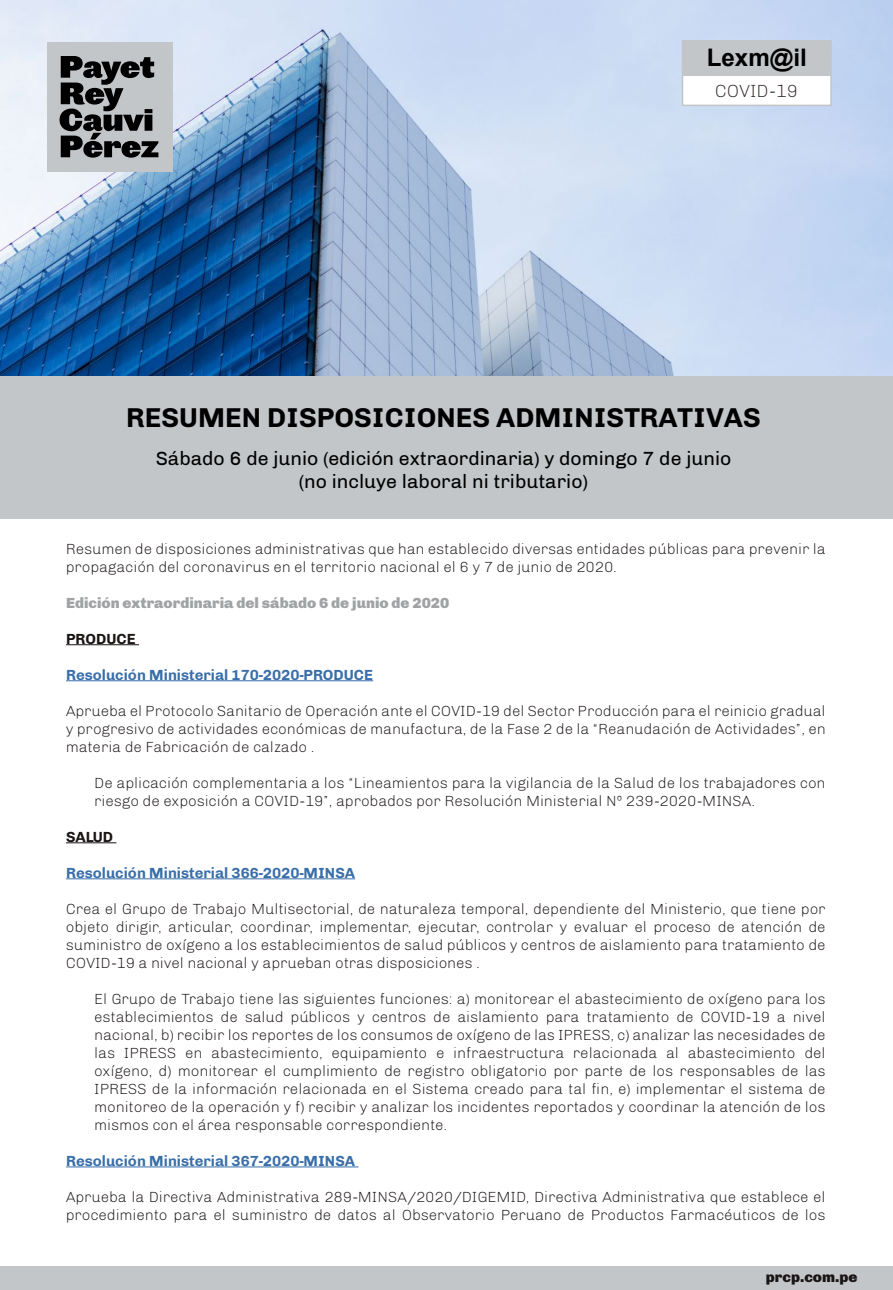
<style>
.page{position:relative;width:893px;height:1290px;background:#fff}
.page>*{position:absolute;margin:0;border:0;box-sizing:border-box;transform-origin:0 0}
.t1{font:700 27.9px "Chivo";color:#000}
.t2{font:700 24.15px "Arial";color:#000}
.t3{font:19.5px/23.4px "Chivo";color:#000;text-align:center}
.t4{font:300 18px "Chivo";color:#372d2d}
.t5{font:300 15px/18px "Chivo";color:#1a1414}
.t6{font:700 15px "Chivo";color:#386ea9}
.t7{font:900 15px "Chivo";color:#a0a3a4}
.t8{font:700 15px "Chivo";color:#1a1414}
.t9{font:900 15px "Chivo";color:#1a1414}
</style>
<div class="page">
<img style="left:0;top:0;width:893px;height:376px">
<hr style="left:66px;top:644px;width:73px;height:1px;background:#1a1414">
<hr style="left:66px;top:680px;width:307px;height:1px;background:#386ea9">
<hr style="left:66px;top:842px;width:50px;height:1px;background:#1a1414">
<hr style="left:66px;top:878px;width:289px;height:1px;background:#386ea9">
<hr style="left:66px;top:1166px;width:292px;height:1px;background:#386ea9">
<div style="left:0;top:376px;width:893px;height:142px;background:#c2c6c9"></div>
<div style="left:0;top:1266px;width:893px;height:24px;background:#c2c6c9"></div>
<div style="left:47px;top:42px;width:126px;height:129px;background:#c2c6c9"></div>
<svg style="left:60px;top:56px;width:98px;height:102px"></svg>
<div style="left:682px;top:40px;width:150px;height:66px;background:#fff;border:2px solid #c2c6c9"></div>
<div style="left:682px;top:41px;width:149px;height:35px;background:#c2c6c9"></div>
<h2 class="t2" style="left:707px;top:42px;width:102px">Lexm@il</h2>
<p class="t4" style="left:715px;top:80px;width:85px">COVID-19</p>
<h1 class="t1" style="left:126px;top:401px;width:636px">RESUMEN DISPOSICIONES ADMINISTRATIVAS</h1>
<h3 class="t3" style="left:156px;top:446px;width:577px">Sábado 6 de junio (edición extraordinaria) y domingo 7 de junio (no incluye laboral ni tributario)</h3>
<p class="t5" style="left:66px;top:539px;width:761px">Resumen de disposiciones administrativas que han establecido diversas entidades públicas para prevenir la propagación del coronavirus en el territorio nacional el 6 y 7 de junio de 2020.</p>
<p class="t7" style="left:66px;top:593px;width:385px">Edición extraordinaria del sábado 6 de junio de 2020</p>
<p class="t8" style="left:66px;top:629px;width:71px">PRODUCE</p>
<p class="t6" style="left:66px;top:665px;width:309px">Resolución Ministerial 170-2020-PRODUCE</p>
<p class="t5" style="left:66px;top:701px;width:761px;text-align:justify">Aprueba el Protocolo Sanitario de Operación ante el COVID-19 del Sector Producción para el reinicio gradual y progresivo de actividades económicas de manufactura, de la Fase 2 de la “Reanudación de Actividades”, en materia de Fabricación de calzado .</p>
<p class="t5" style="left:95px;top:773px;width:733px">De aplicación complementaria a los “Lineamientos para la vigilancia de la Salud de los trabajadores con riesgo de exposición a COVID-19”, aprobados por Resolución Ministerial Nº 239-2020-MINSA.</p>
<p class="t8" style="left:66px;top:827px;width:48px">SALUD</p>
<p class="t6" style="left:66px;top:863px;width:291px">Resolución Ministerial 366-2020-MINSA</p>
<p class="t5" style="left:66px;top:899px;width:761px;text-align:justify">Crea el Grupo de Trabajo Multisectorial, de naturaleza temporal, dependiente del Ministerio, que tiene por objeto dirigir, articular, coordinar, implementar, ejecutar, controlar y evaluar el proceso de atención de suministro de oxígeno a los establecimientos de salud públicos y centros de aislamiento para tratamiento de COVID-19 a nivel nacional y aprueban otras disposiciones .</p>
<p class="t5" style="left:95px;top:989px;width:733px;text-align:justify">El Grupo de Trabajo tiene las siguientes funciones: a) monitorear el abastecimiento de oxígeno para los establecimientos de salud públicos y centros de aislamiento para tratamiento de COVID-19 a nivel nacional, b) recibir los reportes de los consumos de oxígeno de las IPRESS, c) analizar las necesidades de las IPRESS en abastecimiento, equipamiento e infraestructura relacionada al abastecimiento del oxígeno, d) monitorear el cumplimiento de registro obligatorio por parte de los responsables de las IPRESS de la información relacionada en el Sistema creado para tal fin, e) implementar el sistema de monitoreo de la operación y f) recibir y analizar los incidentes reportados y coordinar la atención de los mismos con el área responsable correspondiente.</p>
<p class="t6" style="left:66px;top:1151px;width:291px">Resolución Ministerial 367-2020-MINSA</p>
<p class="t5" style="left:66px;top:1187px;width:761px">Aprueba la Directiva Administrativa 289-MINSA/2020/DIGEMID, Directiva Administrativa que establece el procedimiento para el suministro de datos al Observatorio Peruano de Productos Farmacéuticos de los</p>
<p class="t9" style="left:766px;top:1267px;width:93px">prcp.com.pe</p>
</div>
